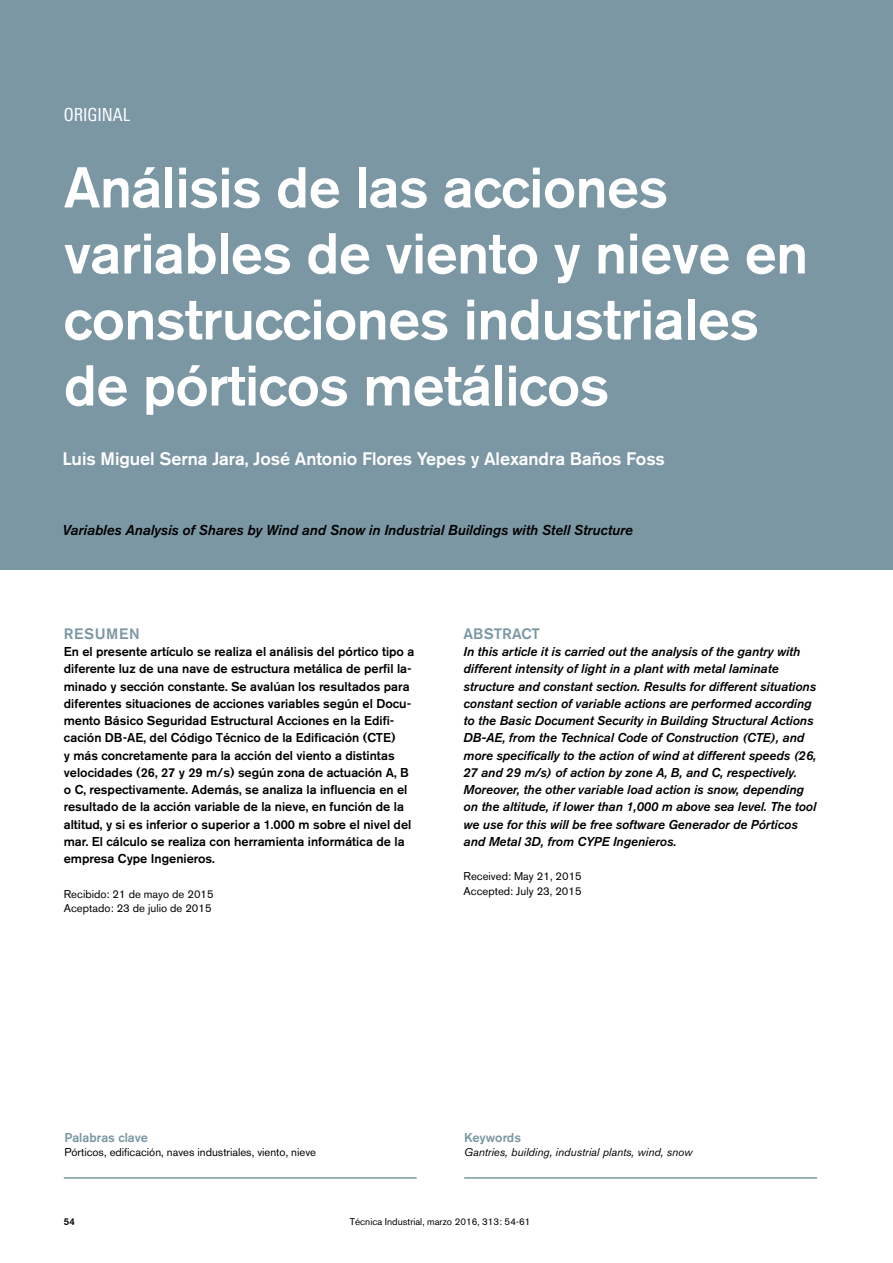
<style>
.page{position:relative;width:893px;height:1263px;background:#fff}
.page>*{position:absolute;margin:0;border:0;box-sizing:border-box;transform-origin:0 0}
.t1{font:500 57px/66px "Akzidenz Grotesk BE";letter-spacing:-.01em;color:#fff}
.t2{font:500 18px "Akzidenz Grotesk BE";letter-spacing:-.005em;color:#fff}
.t3{font:condensed 18px "LT Univers";color:#fff}
.t4{font:500 15px "Akzidenz Grotesk BE";letter-spacing:.04em;color:#7b97a4}
.t5{font:italic 500 14.25px "Akzidenz Grotesk BE";color:#000}
.t6{font:500 12.75px/17.2px "Akzidenz Grotesk BE";color:#000}
.t7{font:italic 500 12.75px/17.2px "Akzidenz Grotesk BE";color:#000}
.t8{font:500 12.75px "Akzidenz Grotesk BE";color:#7b97a4}
.t9{font:11.25px/14.2px "Akzidenz Grotesk BE";color:#000}
.t10{font:italic 11.25px "Akzidenz Grotesk BE";color:#000}
.t11{font:9.75px "Akzidenz Grotesk BE";color:#000}
.t12{font:500 9.75px "Akzidenz Grotesk BE";color:#000}
</style>
<div class="page">
<div style="left:0;top:0;width:893px;height:569px;background:#7b97a4"></div>
<hr style="left:64px;top:1177px;width:353px;height:2px;background:#7b97a4">
<hr style="left:464px;top:1177px;width:353px;height:2px;background:#7b97a4">
<h2 class="t3" style="left:64px;top:104px;width:68px">ORIGINAL</h2>
<h1 class="t1" style="left:64px;top:154px;width:746px">Análisis de las acciones variables de viento y nieve en construcciones industriales de pórticos metálicos</h1>
<h2 class="t2" style="left:62px;top:447px;width:604px">Luis Miguel Serna Jara, José Antonio Flores Yepes y Alexandra Baños Foss</h2>
<p class="t5" style="left:62px;top:522px;width:572px">Variables Analysis of Shares by Wind and Snow in Industrial Buildings with Stell Structure</p>
<p class="t4" style="left:64px;top:624px;width:77px">Resum en</p>
<p class="t6" style="left:64px;top:643px;width:352px">En el presente artículo se realiza el análisis del pórtico tipo a diferente luz de una nave de estructura metálica de perfil la&shy;minado y sección constante. Se avalúan los resultados para diferentes situaciones de acciones variables según el Docu&shy;mento Básico Seguridad Estructural Acciones en la Edifi&shy;cación DB-AE, del Código Técnico de la Edificación (CTE)<br>y más concretamente para la acción del viento a distintas velocidades (26, 27 y 29 m/s) según zona de actuación A, B o C, respectivamente. Además, se analiza la influencia en el resultado de la acción variable de la nieve, en función de la altitud, y si es inferior o superior a 1.000 m sobre el nivel del mar. El cálculo se realiza con herramienta informática de la empresa Cype Ingenieros.</p>
<p class="t9" style="left:64px;top:886px;width:151px">Recibido: 21 de mayo de 2015<br>Aceptado: 23 de julio de 2015</p>
<p class="t4" style="left:464px;top:624px;width:20px">Abstract</p>
<p class="t7" style="left:464px;top:643px;width:354px">In this article it is carried out the analysis of the gantry with different intensity of light in a plant with metal laminate structure and constant section. Results for different situations constant section of variable actions are performed according to the Basic Document Security in Building Structural Actions DB-AE, from the Technical Code of Construction (CTE), and more specifically to the action of wind at different speeds (26, 27 and 29 m/s) of action by zone A, B, and C, respectively.<br>Moreover, the other variable load action is snow, depending on the altitude, if lower than 1,000 m above sea level. The tool we use for this will be free software Generador de Pórticos and Metal 3D, from CYPE Ingenieros.</p>
<p class="t9" style="left:464px;top:869px;width:120px">Received: May 21, 2015<br>Accepted: July 23, 2015</p>
<p class="t8" style="left:64px;top:1129px;width:85px">Palabras clave</p>
<p class="t9" style="left:64px;top:1145px;width:253px">Pórticos, edificación, naves industriales, viento, nieve</p>
<p class="t8" style="left:464px;top:1129px;width:58px">Keywords</p>
<p class="t10" style="left:464px;top:1145px;width:230px">Gantries, building, industrial plants, wind, snow</p>
<p class="t12" style="left:64px;top:1216px;width:13px">54</p>
<p class="t11" style="left:350px;top:1216px;width:182px">Técnica Industrial, marzo 2016, 313: 54-61</p>
</div>
